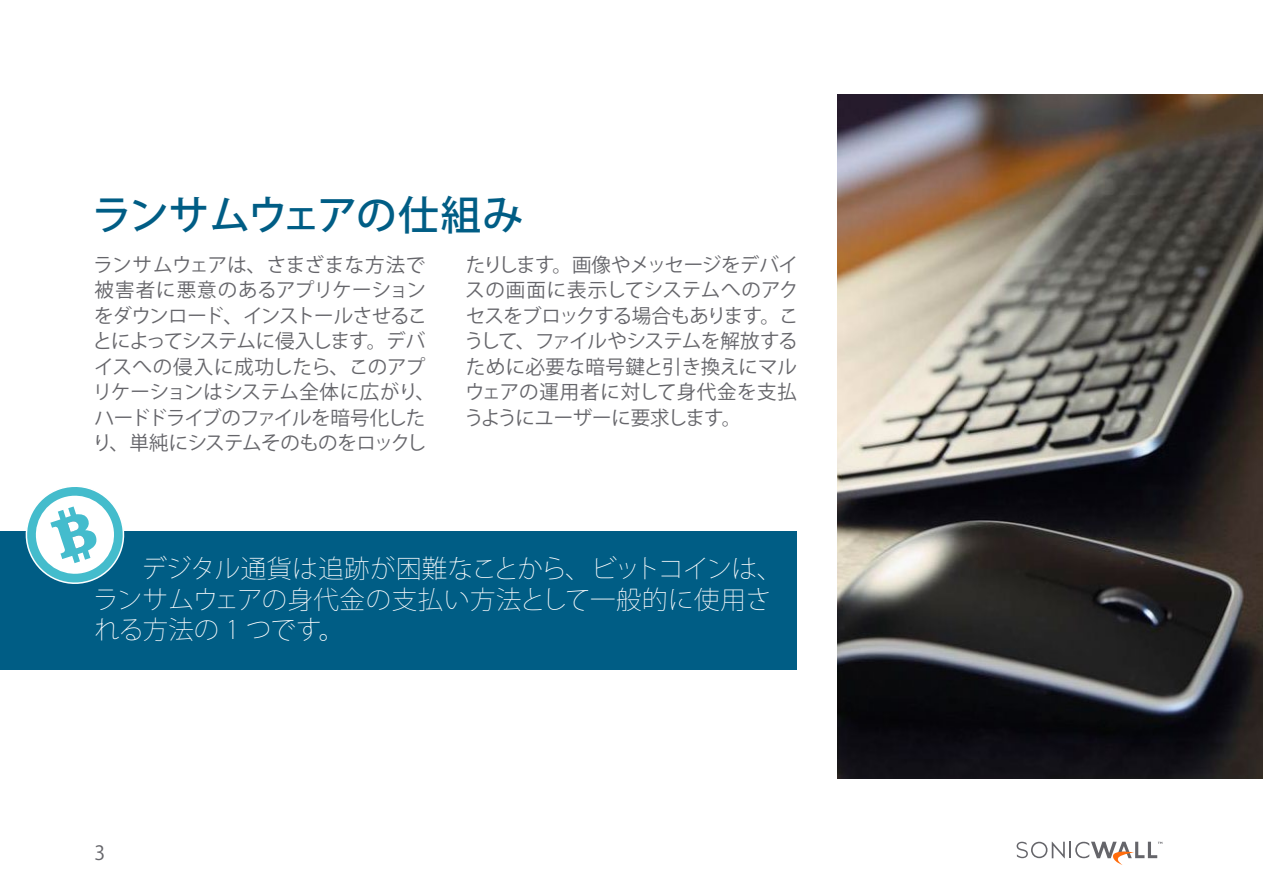
<style>
.page{position:relative;width:1263px;height:893px;background:#fff}
.page>*{position:absolute;margin:0;border:0;box-sizing:border-box;transform-origin:0 0}
.t1{font:500 40.5px "Koz Go Pro";letter-spacing:-.025em;color:#005d85}
.t2{font:200 25.5px/30.6px "Koz Go Pro";color:#fff}
.t3{font:19.5px/25.5px "Koz Go Pro";letter-spacing:-.02em;color:#65656a}
</style>
<div class="page">
<svg style="left:1017px;top:842px;width:145px;height:23px"></svg>
<img style="left:837px;top:95px;width:426px;height:683px">
<div style="left:0;top:531px;width:797px;height:138px;background:#005d85"></div>
<svg style="left:25px;top:487px;width:100px;height:97px"></svg>
<h1 class="t1" style="left:92px;top:189px;width:433px">ランサムウェアの仕組み</h1>
<p class="t3" style="left:92px;top:252px;width:344px">ランサムウェアは、さまざまな方法で被害者に悪意のあるアプリケーションをダウンロード、インストールさせることによってシステムに侵入します。デバイスへの侵入に成功したら、このアプリケーションはシステム全体に広がり、ハードドライブのファイルを暗号化したり、単純にシステムそのものをロックし</p>
<p class="t3" style="left:464px;top:252px;width:336px;text-align:justify">たりします。画像やメッセージをデバイスの画面に表示してシステムへのアクセスをブロックする場合もあります。こうして、ファイルやシステムを解放するために必要な暗号鍵と引き換えにマルウェアの運用者に対して身代金を支払うようにユーザーに要求します。</p>
<h2 class="t2" style="left:93px;top:553px;width:690px;text-indent:48px">デジタル通貨は追跡が困難なことから、ビットコインは、ランサムウェアの身代金の支払い方法として一般的に使用される方法の 1 つです。</h2>
<p class="t3" style="left:94px;top:841px;width:12px">3</p>
</div>
